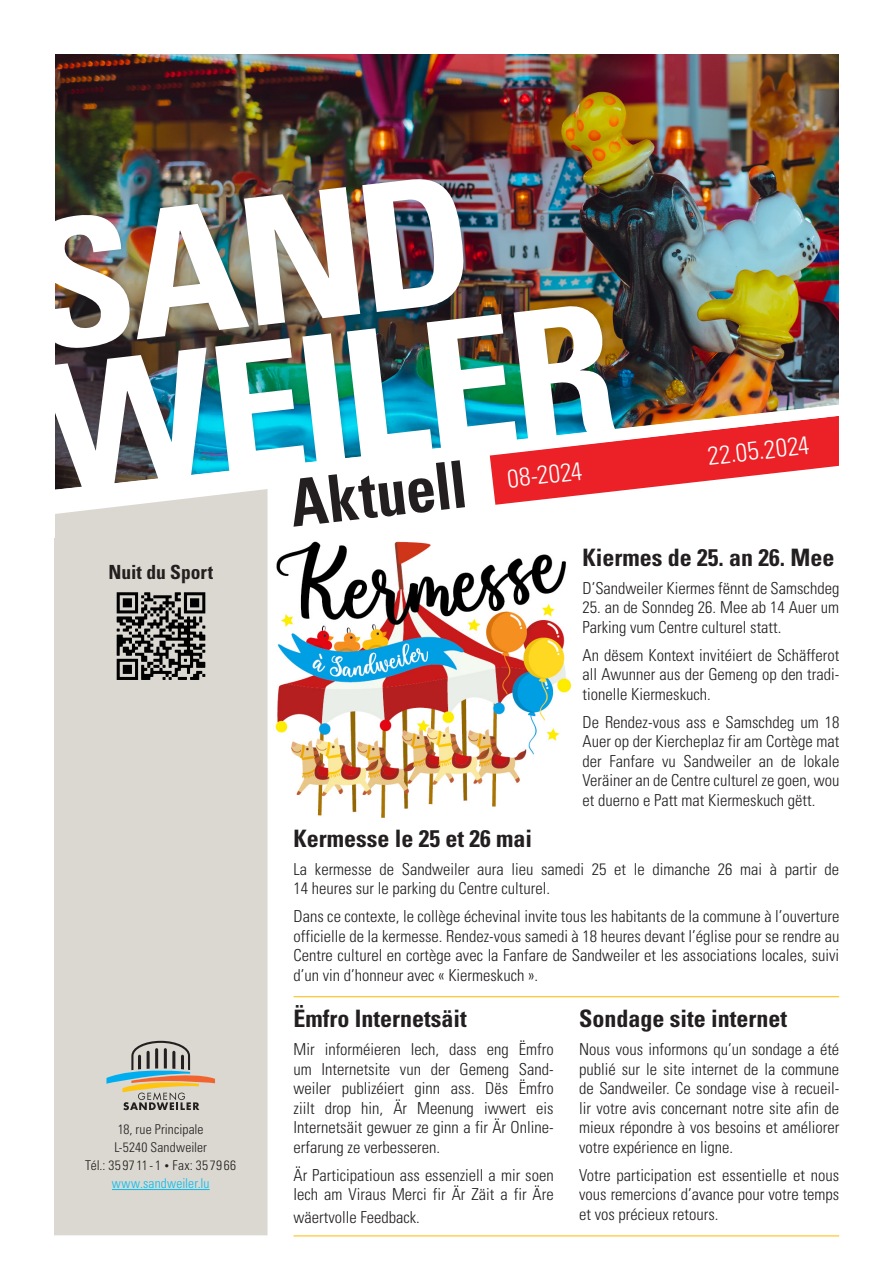
<style>
.page{position:relative;width:893px;height:1263px;background:#fff}
.page>*{position:absolute;margin:0;border:0;box-sizing:border-box;transform-origin:0 0}
.t1{font:700 condensed 65.4px "Univers LT Std";color:#231f20;scale:.93 1}
.t2{font:300 condensed 25.5px "Univers LT Std";color:#fff}
.t3{font:700 condensed 24px "Univers LT Std";color:#231f20}
.t4{font:700 condensed 19.5px "Univers LT Std";color:#231f20}
.t5{font:300 condensed 16.5px/19.5px "Univers LT Std";color:#231f20;text-align:justify}
.t6{font:300 condensed 13.5px "Univers LT Std";letter-spacing:.015em;color:#231f20}
.t7{font:300 condensed 13.5px "Univers LT Std";letter-spacing:.01em;color:#04bdf2}
.s1{font-size:9px}
</style>
<div class="page">
<img style="left:55px;top:54px;width:784px;height:351px">
<div style="left:54px;top:504px;width:213px;height:731px;background:#dad8d0"></div>
<div style="left:33px;top:175px;width:587px;height:320px;background:#231f20;opacity:.2"></div>
<img style="left:54px;top:304px;width:561px;height:101px">
<img style="left:54px;top:175px;width:418px;height:176px">
<div style="left:0;top:0;width:54px;height:538px;background:#fff"></div>
<svg style="left:54px;top:405px;width:785px;height:99px"></svg>
<svg style="left:106px;top:1041px;width:109px;height:69px;background:#b9b7ab"></svg>
<hr style="left:112px;top:1189px;width:98px;height:1px;background:#04bdf2">
<hr style="left:294px;top:996px;width:545px;height:1px;background:#fec11c">
<hr style="left:294px;top:1235px;width:545px;height:1px;background:#fec11c">
<img style="left:275px;top:541px;width:297px;height:277px">
<img style="left:116px;top:592px;width:89px;height:89px">
<p class="t4" style="left:108px;top:560px;width:106px">Nuit du Sport</p>
<p class="t6" style="left:118px;top:1121px;width:87px">18, rue Principale</p>
<p class="t6" style="left:114px;top:1139px;width:94px">L-5240 Sandweiler</p>
<p class="t6" style="left:85px;top:1157px;width:152px">Tél.: 359711-1 <span class="s1">•</span> Fax: 357966</p>
<p class="t7" style="left:112px;top:1175px;width:99px">www.sandweiler.lu</p>
<p class="t1" style="left:286px;top:463px;width:192px;rotate:-6deg">Aktuell</p>
<p class="t2" style="left:505px;top:464px;width:77px;rotate:-7deg">08-2024</p>
<p class="t2" style="left:706px;top:441px;width:103px;rotate:-7deg">22.05.2024</p>
<p class="t3" style="left:583px;top:542px;width:253px">Kiermes de 25. an 26. Mee</p>
<p class="t5" style="left:583px;top:578px;width:258px">D’Sandweiler Kiermes fënnt de Samschdeg</p>
<p class="t5" style="left:583px;top:598px;width:258px">25. an de Sonndeg 26. Mee ab 14 Auer um<br>Parking vum Centre culturel statt.</p>
<p class="t5" style="left:583px;top:645px;width:258px">An dësem Kontext invitéiert de Schäfferot all Awunner aus der Gemeng op den tradi&shy;tionelle Kiermeskuch.</p>
<p class="t5" style="left:583px;top:712px;width:258px">De Rendez-vous ass e Samschdeg um 18<br>Auer op der Kiercheplaz fir am Cortège mat der Fanfare vu Sandweiler an de lokale Veräiner an de Centre culturel ze goen, wou et duerno e Patt mat Kiermeskuch gëtt.</p>
<p class="t3" style="left:294px;top:823px;width:240px">Kermesse le 25 et 26 mai</p>
<p class="t5" style="left:294px;top:859px;width:547px">La kermesse de Sandweiler aura lieu samedi 25 et le dimanche 26 mai à partir de<br>14 heures sur le parking du Centre culturel.</p>
<p class="t5" style="left:294px;top:906px;width:547px">Dans ce contexte, le collège échevinal invite tous les habitants de la commune à l’ouverture officielle de la kermesse. Rendez-vous samedi à 18 heures devant l’église pour se rendre au Centre culturel en cortège avec la Fanfare de Sandweiler et les associations locales, suivi d’un vin d’honneur avec « Kiermeskuch ».</p>
<p class="t3" style="left:294px;top:1004px;width:175px">Ëmfro Internetsäit</p>
<p class="t5" style="left:294px;top:1040px;width:262px">Mir informéieren Iech, dass eng Ëmfro um Internetsite vun der Gemeng Sand&shy;weiler publizéiert ginn ass. Dës Ëmfro ziilt drop hin, Är Meenung iwwert eis Internetsäit gewuer ze ginn a fir Är Online&shy;erfarung ze verbesseren.</p>
<p class="t5" style="left:294px;top:1165px;width:262px">Är Participatioun ass essenziell a mir soen<br>Iech am Viraus Merci fir Är Zäit a fir Äre</p>
<p class="t5" style="left:294px;top:1207px;width:128px">wäertvolle Feedback.</p>
<p class="t3" style="left:579px;top:1004px;width:210px">Sondage site internet</p>
<p class="t5" style="left:579px;top:1040px;width:262px">Nous vous informons qu’un sondage a été publié sur le site internet de la commune de Sandweiler. Ce sondage vise à recueil&shy;lir votre avis concernant notre site afin de mieux répondre à vos besoins et améliorer votre expérience en ligne.</p>
<p class="t5" style="left:579px;top:1165px;width:262px">Votre participation est essentielle et nous vous remercions d’avance pour votre temps et vos précieux retours.</p>
</div>
